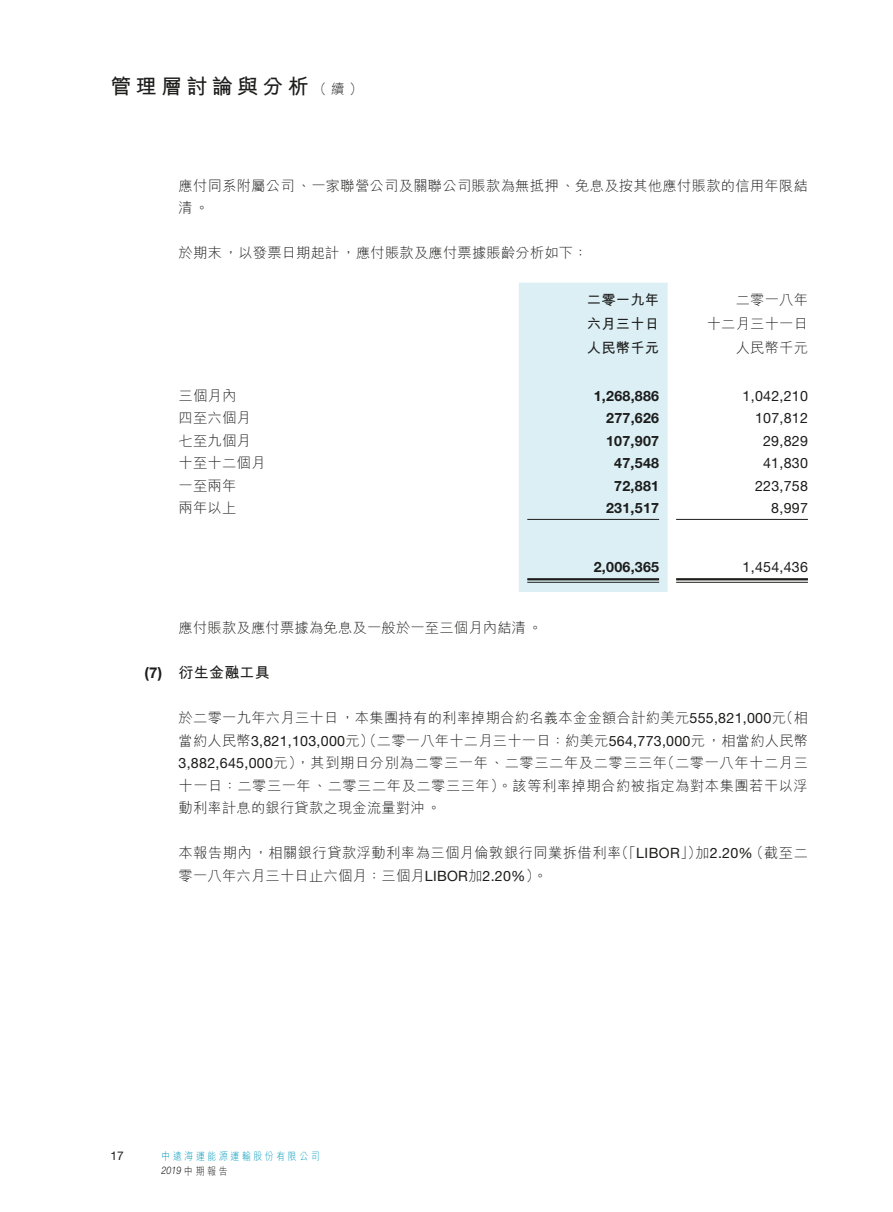
<style>
.page{position:relative;width:893px;height:1212px;background:#fff}
.page>*{position:absolute;margin:0;border:0;box-sizing:border-box;transform-origin:0 0}
.t1{font:700 21px "M Hei HK";letter-spacing:.205em;color:#1c1c1b}
.t2{font:700 15px "M Hei HK";letter-spacing:.015em;color:#1c1c1b}
.t3{font:700 15px "Helvetica Neue LT Std";color:#1c1c1b}
.t4{font:300 14.25px/22.5px "M Hei HK";letter-spacing:.02em;color:#1c1c1b}
.t5{font:300 14.25px/22.5px "M Hei HK";letter-spacing:.04em;color:#1c1c1b}
.t6{font:14.25px "Helvetica Neue LT Std";letter-spacing:.015em;color:#1c1c1b}
.t7{font:700 14.25px "Helvetica Neue LT Std";letter-spacing:.015em;color:#1c1c1b}
.t8{font:700 14.25px/24px "M Hei HK";letter-spacing:.015em;color:#1c1c1b}
.t9{font:300 13.5px "M Hei HK";color:#1c1c1b}
.t10{font:12px "Helvetica Neue LT Std";color:#1c1c1b}
.t11{font:300 10.5px "M Hei HK";letter-spacing:.285em;color:#009bbe;scale:.85 1}
.t12{font:italic 300 10.5px "Helvetica Neue LT Std";color:#1c1c1b;scale:.85 1}
.s1{font-family:"Helvetica Neue LT Std";font-weight:400}
.s2{font-family:"M Hei HK";font-weight:300}
.s3{font-family:"M Hei HK";font-style:normal}
</style>
<div class="page">
<div style="left:519px;top:283px;width:149px;height:309px;background:#dbeff4"></div>
<hr style="left:527px;top:519px;width:132px;height:1px;background:#1c1c1b">
<hr style="left:676px;top:519px;width:132px;height:1px;background:#1c1c1b">
<hr style="left:527px;top:578px;width:132px;height:2px;background:#1c1c1b">
<hr style="left:527px;top:582px;width:132px;height:1px;background:#1c1c1b">
<hr style="left:676px;top:578px;width:132px;height:2px;background:#1c1c1b">
<hr style="left:676px;top:582px;width:132px;height:1px;background:#1c1c1b">
<h1 class="t1" style="left:111px;top:71px;width:200px">管理層討論與分析</h1>
<p class="t9" style="left:313px;top:79px;width:51px">（續 (</p>
<p class="t4" style="left:179px;top:174px;width:631px">應付同系附屬公司、一家聯營公司及關聯公司賬款為無抵押、免息及按其他應付賬款的信用年限結清。</p>
<p class="t4" style="left:179px;top:241px;width:411px">於期末，以發票日期起計，應付賬款及應付票據賬齡分析如下：</p>
<p class="t8" style="left:587px;top:287px;width:74px">二零一九年六月三十日</p>
<p class="t4" style="left:707px;top:287px;width:103px;line-height:24px;text-align:right">二零一八年<br>十二月三十一日人民幣千元</p>
<p class="t8" style="left:587px;top:335px;width:74px">人民幣千元</p>
<p class="t4" style="left:179px;top:384px;width:59px">三個月內</p>
<p class="t7" style="left:594px;top:387px;width:67px">1,268,886</p>
<p class="t6" style="left:743px;top:387px;width:67px">1,042,210</p>
<p class="t4" style="left:179px;top:406px;width:74px">四至六個月</p>
<p class="t7" style="left:606px;top:409px;width:54px">277,626</p>
<p class="t6" style="left:755px;top:410px;width:54px">107,812</p>
<p class="t4" style="left:179px;top:429px;width:74px">七至九個月</p>
<p class="t7" style="left:606px;top:432px;width:54px">107,907</p>
<p class="t6" style="left:763px;top:432px;width:46px">29,829</p>
<p class="t4" style="left:179px;top:451px;width:88px">十至十二個月</p>
<p class="t7" style="left:614px;top:454px;width:46px">47,548</p>
<p class="t6" style="left:763px;top:455px;width:46px">41,830</p>
<p class="t4" style="left:179px;top:474px;width:59px">一至兩年</p>
<p class="t7" style="left:614px;top:477px;width:46px">72,881</p>
<p class="t6" style="left:755px;top:477px;width:54px">223,758</p>
<p class="t4" style="left:179px;top:496px;width:59px">兩年以上</p>
<p class="t7" style="left:606px;top:499px;width:54px">231,517</p>
<p class="t6" style="left:771px;top:500px;width:38px">8,997</p>
<p class="t7" style="left:594px;top:558px;width:67px">2,006,365</p>
<p class="t6" style="left:743px;top:559px;width:67px">1,454,436</p>
<p class="t3" style="left:145px;top:664px;width:19px">7( )</p>
<p class="t4" style="left:179px;top:616px;width:365px">應付賬款及應付票據為免息及一般於一至三個月內結清。</p>
<p class="t2" style="left:179px;top:662px;width:93px">衍生金融工具</p>
<p class="t4" style="left:179px;top:706px;width:631px;text-align:right">於二零一九年六月三十日，本集團持有的利率掉期合約名義本金金額合計約美元<span class="s1">555,821,000</span> （元相當約人民幣<span class="s1">3,821,103,000</span>元）（二零一八年十二月三十一日：約美元<span class="s1">564,773,000</span>元，相當約人民幣（二零一八年十二月三</p>
<p class="t5" style="left:179px;top:751px;width:631px"><span class="s1">3,882,645,000</span>元，）其到期日分別為二零三一年、二零三二年及二零三三年<br>十一日：二零三一年、二零三二年及二零三三年）。該等利率掉期合約被指定為對本集團若干以浮動利率計息的銀行貸款之現金流量對沖。</p>
<p class="t4" style="left:749px;top:841px;width:60px">（截至二</p>
<p class="t4" style="left:179px;top:841px;width:444px">本報告期內，相關銀行貸款浮動利率為三個月倫敦銀行同業拆借利率零一八年六月三十日止六個月：三個月<span class="s1">LIBOR</span>加<span class="s1">2.20%</span> 。(</p>
<p class="t6" style="left:614px;top:845px;width:89px"><span class="s2">（「</span>LIBOR<span class="s2">」）</span></p>
<p class="t6" style="left:695px;top:845px;width:59px"><span class="s2">加</span>2.20%</p>
<p class="t10" style="left:111px;top:1149px;width:15px">17</p>
<p class="t11" style="left:162px;top:1149px;width:188px">中遠海運能源運輸股份有限公司</p>
<p class="t12" style="left:162px;top:1164px;width:79px">2019<span class="s3">中期報告</span></p>
</div>
